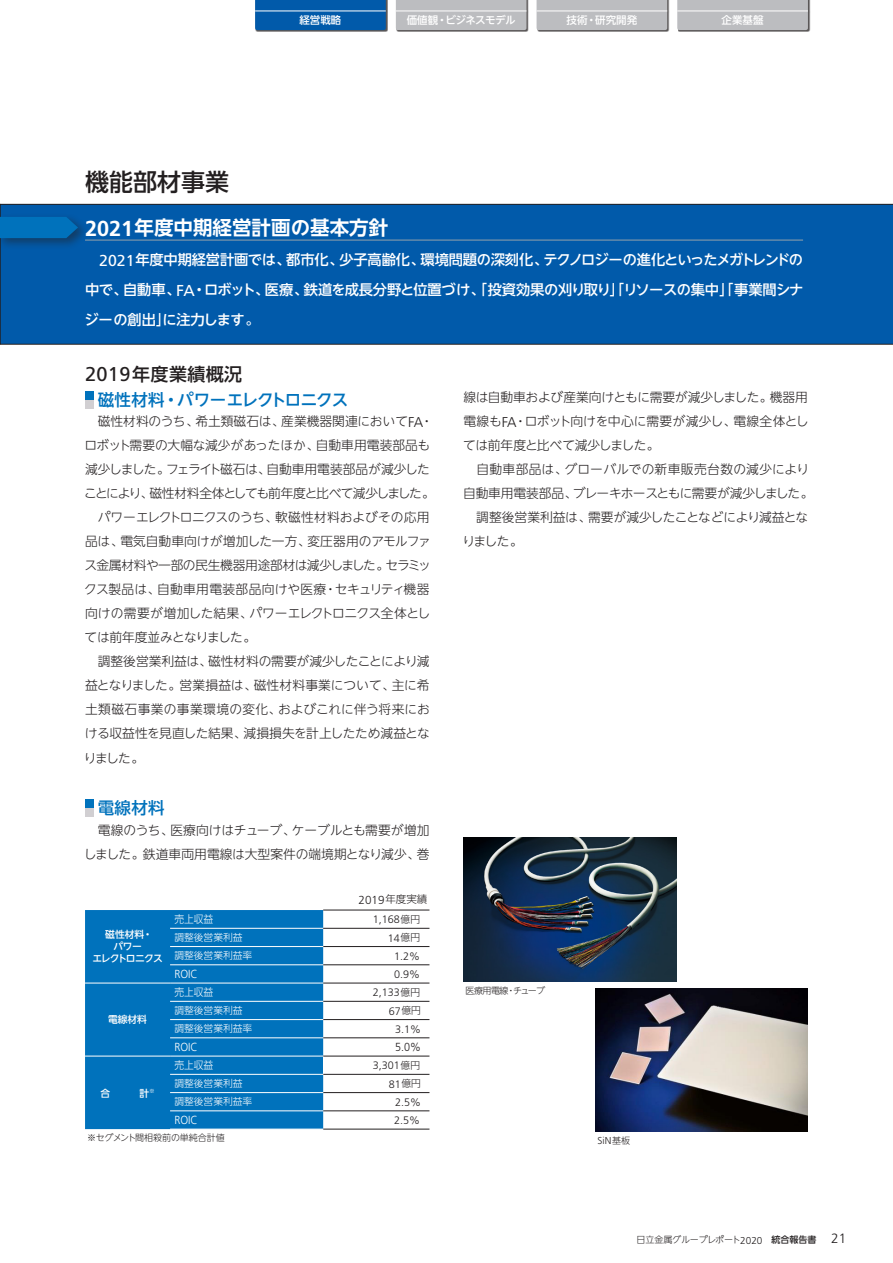
<style>
.page{position:relative;width:893px;height:1263px;background:#fff}
.page>*{position:absolute;margin:0;border:0;box-sizing:border-box;transform-origin:0 0}
.t1{font:500 24px "UD Shin Go NT Pr 6 N";color:#231f20}
.t2{font:700 19.5px "UD Shin Go NT Pr 6 N De";color:#fff}
.t3{font:500 18px "UD Shin Go NT Pr 6 N";letter-spacing:.02em;color:#231f20}
.t4{font:500 16.5px "UD Shin Go NT Pr 6 N";letter-spacing:-.035em;color:#0072bc}
.t5{font:500 16.5px "UD Shin Go NT Pr 6 N";letter-spacing:-.015em;color:#0072bc}
.t6{font:500 14.25px/30px "UD Shin Go NT Pr 6 N";letter-spacing:-.02em;color:#fff;text-align:justify}
.t7{font:300 13.5px "Frutiger LT Std";color:#231f20}
.t8{font:300 12.75px/24px "UD Shin Go NT Pr 6 N";letter-spacing:-.015em;color:#231f20}
.t9{font:300 11.7px "Frutiger LT Std";color:#fff;scale:.93 1}
.t10{font:300 11.7px "Frutiger LT Std";color:#231f20}
.t11{font:300 11.7px "Frutiger LT Std";color:#231f20;scale:.93 1}
.t12{font:300 10.8px "Frutiger LT Std";color:#231f20}
.t13{font:500 10.5px "UD Shin Go NT Pr 6 N";color:#fff}
.t14{font:300 10.5px "UD Shin Go NT Pr 6 N";color:#fff;scale:.93 1}
.t15{font:500 10.5px "UD Shin Go NT Pr 6 N";letter-spacing:-.04em;color:#fff}
.t16{font:300 10.05px "Frutiger LT Std";color:#231f20}
.t17{font:300 9.75px "UD Shin Go NT Pr 6 N";color:#fff}
.t18{font:500 9.75px/12px "UD Shin Go NT Pr 6 N";letter-spacing:-.065em;color:#fff;text-align:center}
.t19{font:500 9.75px "UD Shin Go NT Pr 6 N";letter-spacing:-.04em;color:#fff}
.t20{font:300 9px "UD Shin Go NT Pr 6 N";letter-spacing:-.03em;color:#231f20}
.t21{font:300 9px "UD Shin Go NT Pr 6 N";letter-spacing:-.01em;color:#231f20}
.t22{font:300 9px "UD Shin Go NT Pr 6 N";letter-spacing:-.06em;color:#231f20}
.s1{font-family:"Frutiger LT Std";font-size:21.6px}
.s2{font-family:"Frutiger LT Std";font-weight:400;font-size:15.75px}
.s3{font-family:"Frutiger LT Std";font-weight:400;font-size:19.95px}
.s4{font-family:"Frutiger LT Std";font-size:14.1px}
.s5{font-family:"UD Shin Go NT Pr 6 N";font-size:10.5px}
.s6{font-family:"UD Shin Go NT Pr 6 N";font-size:9.75px}
.s7{font-family:"UD Shin Go NT Pr 6 N";font-size:9px}
.s8{font-family:"Frutiger LT Std";font-size:10.05px}
.s9{font-weight:500}
</style>
<div class="page">
<div style="left:85px;top:910px;width:238px;height:219px;background:#0072bc"></div>
<hr style="left:323px;top:946px;width:106px;height:1px;background:#231f20">
<hr style="left:323px;top:964px;width:106px;height:1px;background:#231f20">
<hr style="left:323px;top:983px;width:106px;height:1px;background:#231f20">
<hr style="left:323px;top:1001px;width:106px;height:1px;background:#231f20">
<hr style="left:323px;top:1019px;width:106px;height:1px;background:#231f20">
<hr style="left:323px;top:1037px;width:106px;height:1px;background:#231f20">
<hr style="left:323px;top:1056px;width:106px;height:1px;background:#231f20">
<hr style="left:323px;top:1074px;width:106px;height:1px;background:#231f20">
<hr style="left:323px;top:1092px;width:106px;height:1px;background:#231f20">
<hr style="left:323px;top:1110px;width:106px;height:1px;background:#231f20">
<hr style="left:323px;top:1129px;width:106px;height:1px;background:#231f20">
<hr style="left:170px;top:928px;width:153px;height:1px;background:#fff">
<hr style="left:170px;top:946px;width:153px;height:1px;background:#fff">
<hr style="left:170px;top:964px;width:153px;height:1px;background:#fff">
<hr style="left:170px;top:1001px;width:153px;height:1px;background:#fff">
<hr style="left:170px;top:1019px;width:153px;height:1px;background:#fff">
<hr style="left:170px;top:1037px;width:153px;height:1px;background:#fff">
<hr style="left:170px;top:1074px;width:153px;height:1px;background:#fff">
<hr style="left:170px;top:1092px;width:153px;height:1px;background:#fff">
<hr style="left:170px;top:1110px;width:153px;height:1px;background:#fff">
<hr style="left:85px;top:983px;width:85px;height:1px;background:#fff">
<hr style="left:170px;top:983px;width:153px;height:1px;background:#fff">
<hr style="left:85px;top:1056px;width:85px;height:1px;background:#fff">
<hr style="left:170px;top:1056px;width:153px;height:1px;background:#fff">
<hr style="left:323px;top:910px;width:106px;height:1px;background:#231f20">
<hr style="left:323px;top:928px;width:106px;height:1px;background:#231f20">
<div style="left:85px;top:391px;width:9px;height:17px;background:#d1cfd2"></div>
<div style="left:85px;top:391px;width:9px;height:9px;background:#0072bc"></div>
<div style="left:85px;top:799px;width:9px;height:17px;background:#d1cfd2"></div>
<div style="left:85px;top:799px;width:9px;height:9px;background:#0072bc"></div>
<div style="left:78px;top:204px;width:815px;height:140px;background:#015aaa"></div>
<hr style="left:85px;top:240px;width:718px;height:1px;background:#94a2aa">
<img style="left:463px;top:838px;width:213px;height:143px">
<img style="left:595px;top:988px;width:213px;height:144px">
<div style="left:0;top:213px;width:89px;height:38px;background:#231f20;opacity:.5"></div>
<svg style="left:0;top:204px;width:78px;height:140px;background:#025aa6"></svg>
<div style="left:256px;top:0;width:132px;height:32px;background:#52575e"></div>
<div style="left:255px;top:0;width:131px;height:30px;background:#015aaa"></div>
<hr style="left:255px;top:11px;width:131px;height:1px;background:#fff">
<div style="left:396px;top:0;width:133px;height:32px;background:#231f20;opacity:.75"></div>
<div style="left:396px;top:0;width:130px;height:30px;background:#bcbdc0"></div>
<hr style="left:396px;top:11px;width:130px;height:1px;background:#fff">
<div style="left:537px;top:0;width:132px;height:32px;background:#231f20;opacity:.75"></div>
<div style="left:537px;top:0;width:130px;height:30px;background:#bcbdc0"></div>
<hr style="left:537px;top:11px;width:130px;height:1px;background:#fff">
<div style="left:678px;top:0;width:132px;height:32px;background:#625f60"></div>
<div style="left:677px;top:0;width:131px;height:30px;background:#bcbdc0"></div>
<hr style="left:677px;top:11px;width:131px;height:1px;background:#fff">
<p class="t13" style="left:299px;top:12px;width:43px">経営戦略</p>
<p class="t15" style="left:407px;top:12px;width:110px">価値観・ビジネスモデル</p>
<p class="t13" style="left:567px;top:12px;width:72px">技術・研究開発</p>
<p class="t13" style="left:722px;top:12px;width:43px">企業基盤</p>
<h1 class="t1" style="left:85px;top:163px;width:145px">機能部材事業</h1>
<h2 class="t2" style="left:85px;top:212px;width:305px"><span class="s1">2021</span>年度中期経営計画の基本方針</h2>
<p class="t6" style="left:85px;top:244px;width:720px;text-indent:15px"><span class="s2">2021</span>年度中期経営計画では、都市化、少子高齢化、環境問題の深刻化、テクノロジーの進化といったメガトレンドの中で、自動車、<span class="s2">FA</span>・ロボット、医療、鉄道を成長分野と位置づけ、「投資効果の刈り取り」「リソースの集中」「事業間シナジーの創出」に注力します。</p>
<h3 class="t3" style="left:85px;top:359px;width:159px"><span class="s3">2019</span>年度業績概況</h3>
<p class="t4" style="left:98px;top:386px;width:252px">磁性材料・パワーエレクトロニクス</p>
<p class="t8" style="left:84px;top:409px;width:353px">　磁性材料のうち、希土類磁石は、産業機器関連において<span class="s4">FA</span>・ロボット需要の大幅な減少があったほか、自動車用電装部品も減少しました。フェライト磁石は、自動車用電装部品が減少したことにより、磁性材料全体としても前年度と比べて減少しました。　パワーエレクトロニクスのうち、軟磁性材料およびその応用品は、電気自動車向けが増加した一方、変圧器用のアモルファス金属材料や一部の民生機器用途部材は減少しました。セラミックス製品は、自動車用電装部品向けや医療・セキュリティ機器向けの需要が増加した結果、パワーエレクトロニクス全体としては前年度並みとなりました。<br>　調整後営業利益は、磁性材料の需要が減少したことにより減益となりました。営業損益は、磁性材料事業について、主に希土類磁石事業の事業環境の変化、およびこれに伴う将来における収益性を見直した結果、減損損失を計上したため減益となりました。</p>
<p class="t5" style="left:98px;top:794px;width:68px">電線材料</p>
<p class="t8" style="left:84px;top:817px;width:347px">　電線のうち、医療向けはチューブ、ケーブルとも需要が増加しました。鉄道車両用電線は大型案件の端境期となり減少、巻</p>
<p class="t18" style="left:92px;top:928px;width:72px">磁性材料・<br>パワー<br>エレクトロニクス</p>
<p class="t19" style="left:108px;top:1012px;width:40px">電線材料</p>
<p class="t10" style="left:359px;top:893px;width:70px">2019<span class="s5">年度実績</span></p>
<p class="t14" style="left:174px;top:910px;width:43px">売上収益</p>
<p class="t12" style="left:373px;top:913px;width:49px">1,168<span class="s6">億円</span></p>
<p class="t17" style="left:174px;top:929px;width:79px">調整後営業利益　</p>
<p class="t12" style="left:388px;top:932px;width:34px">14<span class="s6">億円</span></p>
<p class="t17" style="left:174px;top:948px;width:79px">調整後営業利益率</p>
<p class="t12" style="left:394px;top:950px;width:27px">1.2%</p>
<p class="t9" style="left:174px;top:967px;width:27px">ROIC</p>
<p class="t12" style="left:394px;top:968px;width:27px">0.9%</p>
<p class="t14" style="left:174px;top:983px;width:43px">売上収益</p>
<p class="t12" style="left:373px;top:986px;width:49px">2,133<span class="s6">億円</span></p>
<p class="t17" style="left:174px;top:1002px;width:79px">調整後営業利益　</p>
<p class="t12" style="left:389px;top:1005px;width:34px">67<span class="s6">億円</span></p>
<p class="t17" style="left:174px;top:1021px;width:79px">調整後営業利益率</p>
<p class="t12" style="left:395px;top:1023px;width:27px">3.1%</p>
<p class="t9" style="left:174px;top:1040px;width:27px">ROIC</p>
<p class="t11" style="left:395px;top:1040px;width:29px">5.0%</p>
<p class="t14" style="left:174px;top:1056px;width:43px">売上収益</p>
<p class="t12" style="left:373px;top:1059px;width:49px">3,301<span class="s6">億円</span></p>
<p class="t17" style="left:174px;top:1075px;width:79px">調整後営業利益　</p>
<p class="t12" style="left:389px;top:1078px;width:34px">81<span class="s6">億円</span></p>
<p class="t17" style="left:174px;top:1094px;width:79px">調整後営業利益率</p>
<p class="t12" style="left:395px;top:1096px;width:27px">2.5%</p>
<p class="t9" style="left:174px;top:1113px;width:27px">ROIC</p>
<p class="t12" style="left:394px;top:1114px;width:27px">2.5%</p>
<p class="t21" style="left:87px;top:1130px;width:139px">※セグメント間相殺前の単純合計値</p>
<p class="t19" style="left:100px;top:1085px;width:56px">合　　　計<sup>※</sup></p>
<p class="t8" style="left:462px;top:385px;width:353px">線は自動車および産業向けともに需要が減少しました。機器用電線も<span class="s4">FA</span>・ロボット向けを中心に需要が減少し、電線全体としては前年度と比べて減少しました。<br>　自動車部品は、グローバルでの新車販売台数の減少により自動車用電装部品、ブレーキホースともに需要が減少しました。　調整後営業利益は、需要が減少したことなどにより減益となりました。</p>
<p class="t22" style="left:466px;top:983px;width:81px">医療用電線・チューブ</p>
<p class="t16" style="left:597px;top:1135px;width:34px">SiN<span class="s7">基板</span></p>
<p class="t20" style="left:637px;top:1232px;width:181px">日立金属グループレポート<span class="s8">2020</span> <span class="s9">統合報告書</span></p>
<p class="t7" style="left:831px;top:1231px;width:17px">21</p>
</div>
